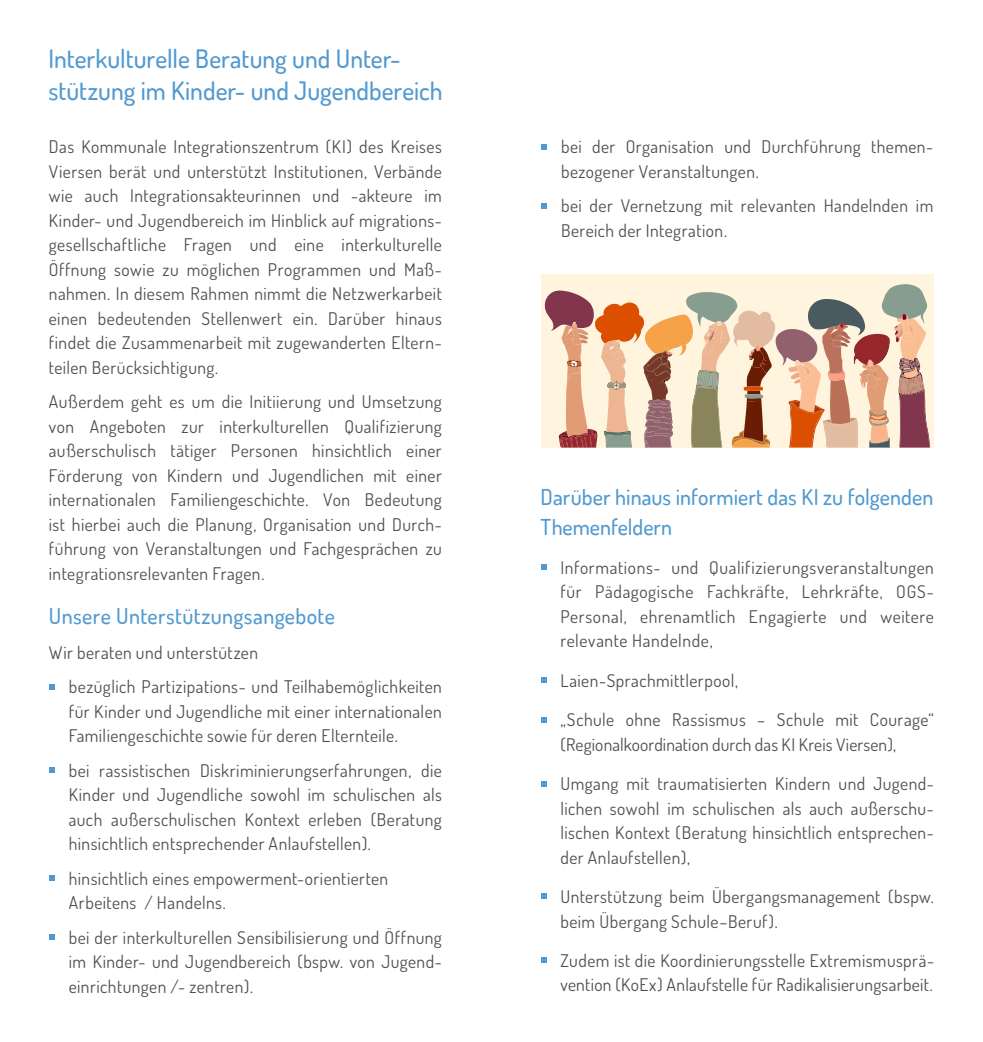
<style>
.page{position:relative;width:983px;height:1042px;background:#fff}
.page>*{position:absolute;margin:0;border:0;box-sizing:border-box;transform-origin:0 0}
.t1{font:500 25.38px/31.5px "Dosis";color:#5199d0}
.t2{font:500 21.88px/29.8px "Dosis";letter-spacing:.005em;color:#5199d0}
.t3{font:17.5px/24.5px "Dosis";letter-spacing:.025em;color:#4d4f4e}
</style>
<div class="page">
<div style="left:541px;top:274px;width:392px;height:173px;background:#fff5de"></div>
<svg style="left:49px;top:684px;width:6px;height:5px"></svg>
<svg style="left:49px;top:767px;width:6px;height:6px"></svg>
<svg style="left:49px;top:875px;width:6px;height:6px"></svg>
<svg style="left:49px;top:934px;width:6px;height:6px"></svg>
<svg style="left:541px;top:564px;width:5px;height:6px"></svg>
<svg style="left:541px;top:677px;width:5px;height:6px"></svg>
<svg style="left:541px;top:717px;width:5px;height:5px"></svg>
<svg style="left:541px;top:781px;width:5px;height:5px"></svg>
<svg style="left:541px;top:893px;width:5px;height:6px"></svg>
<svg style="left:541px;top:957px;width:5px;height:6px"></svg>
<svg style="left:544px;top:284px;width:385px;height:163px"></svg>
<svg style="left:541px;top:144px;width:6px;height:6px"></svg>
<svg style="left:541px;top:203px;width:6px;height:5px"></svg>
<img style="left:703px;top:328px;width:53px;height:27px">
<img style="left:829px;top:327px;width:83px;height:16px">
<h1 class="t1" style="left:48px;top:43px;width:396px">Interkulturelle Beratung und Unter&shy;stützung im Kinder- und Jugendbereich</h1>
<p class="t3" style="left:49px;top:134px;width:394px;text-align:justify">Das Kommunale Integrationszentrum (KI) des Kreises Viersen berät und unterstützt Institutionen, Verbände wie auch Integrationsakteurinnen und -akteure im Kinder- und Jugendbereich im Hinblick auf migrations&shy;gesellschaftliche Fragen und eine interkulturelle Öffnung sowie zu möglichen Programmen und Maß&shy;nahmen. In diesem Rahmen nimmt die Netzwerkarbeit einen bedeutenden Stellenwert ein. Darüber hinaus findet die Zusammenarbeit mit zugewanderten Eltern&shy;teilen Berücksichtigung.</p>
<p class="t3" style="left:49px;top:389px;width:394px;text-align:justify">Außerdem geht es um die Initiierung und Umsetzung von Angeboten zur interkulturellen Qualifizierung außerschulisch tätiger Personen hinsichtlich einer Förderung von Kindern und Jugendlichen mit einer internationalen Familiengeschichte. Von Bedeutung ist hierbei auch die Planung, Organisation und Durch&shy;führung von Veranstaltungen und Fachgesprächen zu integrationsrelevanten Fragen.</p>
<p class="t2" style="left:49px;top:601px;width:287px">Unsere Unterstützungsangebote</p>
<p class="t3" style="left:69px;top:634px;width:374px;line-height:34.5px;text-indent:-20px">Wir beraten und unterstützen<br>bezüglich Partizipations- und Teilhabemöglichkeiten</p>
<p class="t3" style="left:69px;top:698px;width:374px">für Kinder und Jugendliche mit einer internationalen<br>Familiengeschichte sowie für deren Elternteile.</p>
<p class="t3" style="left:69px;top:757px;width:374px;text-align:justify">bei rassistischen Diskriminierungserfahrungen, die Kinder und Jugendliche sowohl im schulischen als auch außerschulischen Kontext erleben (Beratung hinsichtlich entsprechender Anlaufstellen).</p>
<p class="t3" style="left:69px;top:865px;width:321px">hinsichtlich eines empowerment-orientierten<br>Arbeitens / Handelns.</p>
<p class="t3" style="left:69px;top:924px;width:374px;text-align:justify">bei der interkulturellen Sensibilisierung und Öffnung im Kinder- und Jugendbereich (bspw. von Jugend&shy;einrichtungen /- zentren).</p>
<p class="t3" style="left:561px;top:134px;width:374px">bei der Organisation und Durchführung themen&shy;bezogener Veranstaltungen.</p>
<p class="t3" style="left:561px;top:193px;width:374px">bei der Vernetzung mit relevanten Handelnden im<br>Bereich der Integration.</p>
<p class="t2" style="left:540px;top:481px;width:394px">Darüber hinaus informiert das KI zu folgenden<br>Themenfeldern</p>
<p class="t3" style="left:560px;top:554px;width:375px;text-align:justify">Informations- und Qualifizierungsveranstaltungen für Pädagogische Fachkräfte, Lehrkräfte, OGS-Personal, ehrenamtlich Engagierte und weitere relevante Handelnde,</p>
<p class="t3" style="left:560px;top:667px;width:179px">Laien-Sprachmittlerpool,</p>
<p class="t3" style="left:560px;top:707px;width:375px">„Schule ohne Rassismus – Schule mit Courage“ (Regionalkoordination durch das KI Kreis Viersen),</p>
<p class="t3" style="left:560px;top:770px;width:375px;text-align:justify">Umgang mit traumatisierten Kindern und Jugend&shy;lichen sowohl im schulischen als auch außerschu&shy;lischen Kontext (Beratung hinsichtlich entsprechen&shy;der Anlaufstellen),</p>
<p class="t3" style="left:560px;top:883px;width:375px">Unterstützung beim Übergangsmanagement (bspw. beim Übergang Schule–Beruf).</p>
<p class="t3" style="left:560px;top:947px;width:375px">Zudem ist die Koordinierungsstelle Extremismusprä&shy;vention (KoEx) Anlaufstelle für Radikalisierungsarbeit.</p>
</div>
